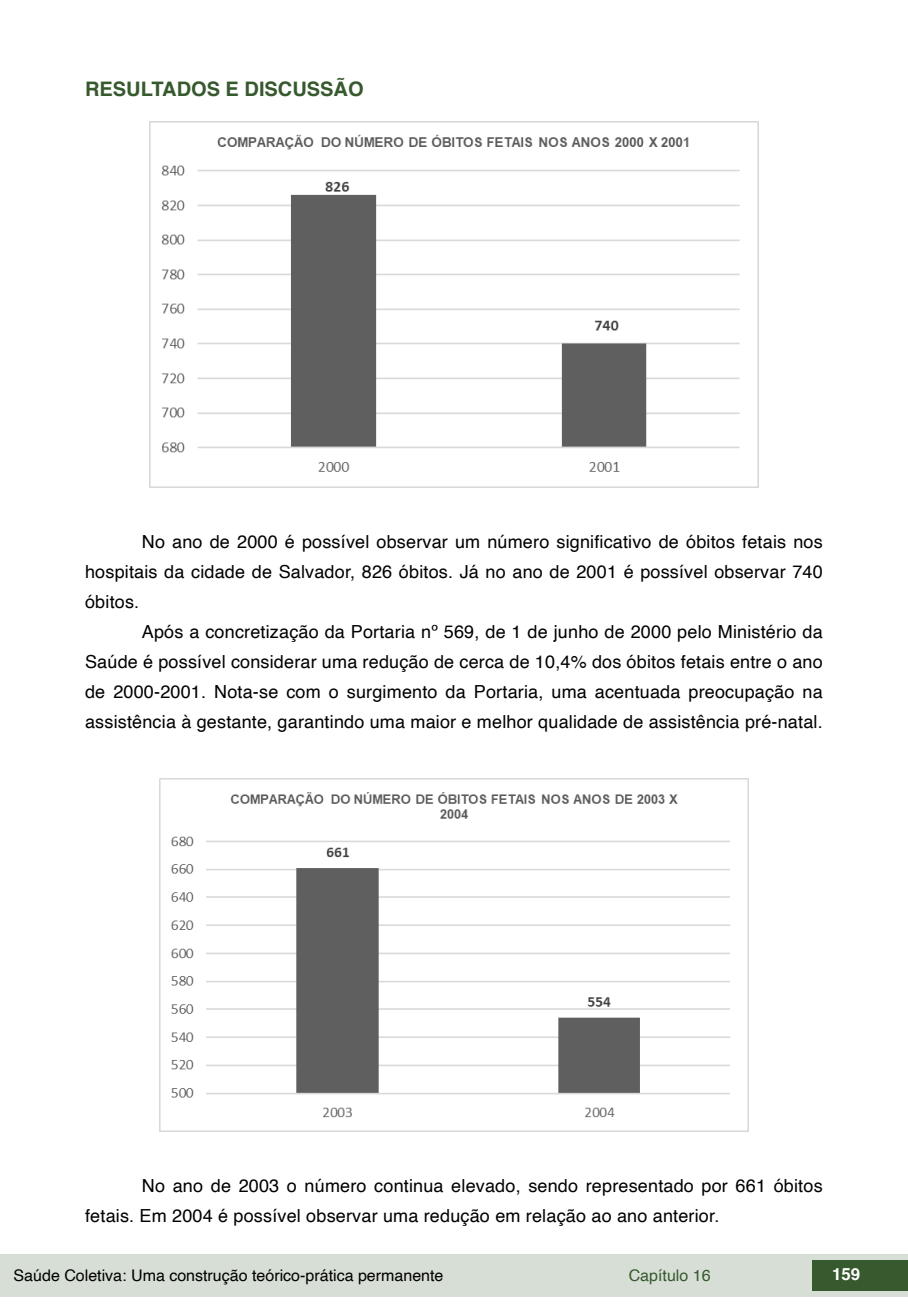
<style>
.page{position:relative;width:908px;height:1304px;background:#fff}
.page>*{position:absolute;margin:0;border:0;box-sizing:border-box;transform-origin:0 0}
.t1{font:700 20px "Helvetica";color:#36592e}
.t2{font:18px/30px "Helvetica";letter-spacing:.01em;color:#000;text-align:justify}
.t3{font:700 16.8px "Helvetica";color:#fff}
.t4{font:16px "Helvetica";color:#000}
.t5{font:16px "Helvetica";color:#36592e}
</style>
<div class="page">
<div style="left:0;top:1254px;width:906px;height:43px;background:#d7ded5"></div>
<div style="left:812px;top:1261px;width:95px;height:30px;background:#36592e"></div>
<img style="left:149px;top:122px;width:609px;height:366px">
<img style="left:159px;top:778px;width:589px;height:354px">
<p class="t1" style="left:85px;top:77px;width:280px">RESULTADOS E DISCUSSÃO</p>
<p class="t2" style="left:85px;top:527px;width:738px;text-indent:57px">No ano de 2000 é possível observar um número significativo de óbitos fetais nos hospitais da cidade de Salvador, 826 óbitos. Já no ano de 2001 é possível observar 740 óbitos.</p>
<p class="t2" style="left:85px;top:617px;width:738px;text-indent:57px">Após a concretização da Portaria nº 569, de 1 de junho de 2000 pelo Ministério da Saúde é possível considerar uma redução de cerca de 10,4% dos óbitos fetais entre o ano de 2000-2001. Nota-se com o surgimento da Portaria, uma acentuada preocupação na assistência à gestante, garantindo uma maior e melhor qualidade de assistência pré-natal.</p>
<p class="t2" style="left:85px;top:1171px;width:738px;text-indent:57px">No ano de 2003 o número continua elevado, sendo representado por 661 óbitos fetais. Em 2004 é possível observar uma redução em relação ao ano anterior.</p>
<p class="t4" style="left:14px;top:1263px;width:431px">Saúde Coletiva: Uma construção teórico-prática permanente</p>
<p class="t5" style="left:628px;top:1263px;width:83px">Capítulo 16</p>
<p class="t3" style="left:831px;top:1264px;width:30px">159</p>
</div>
